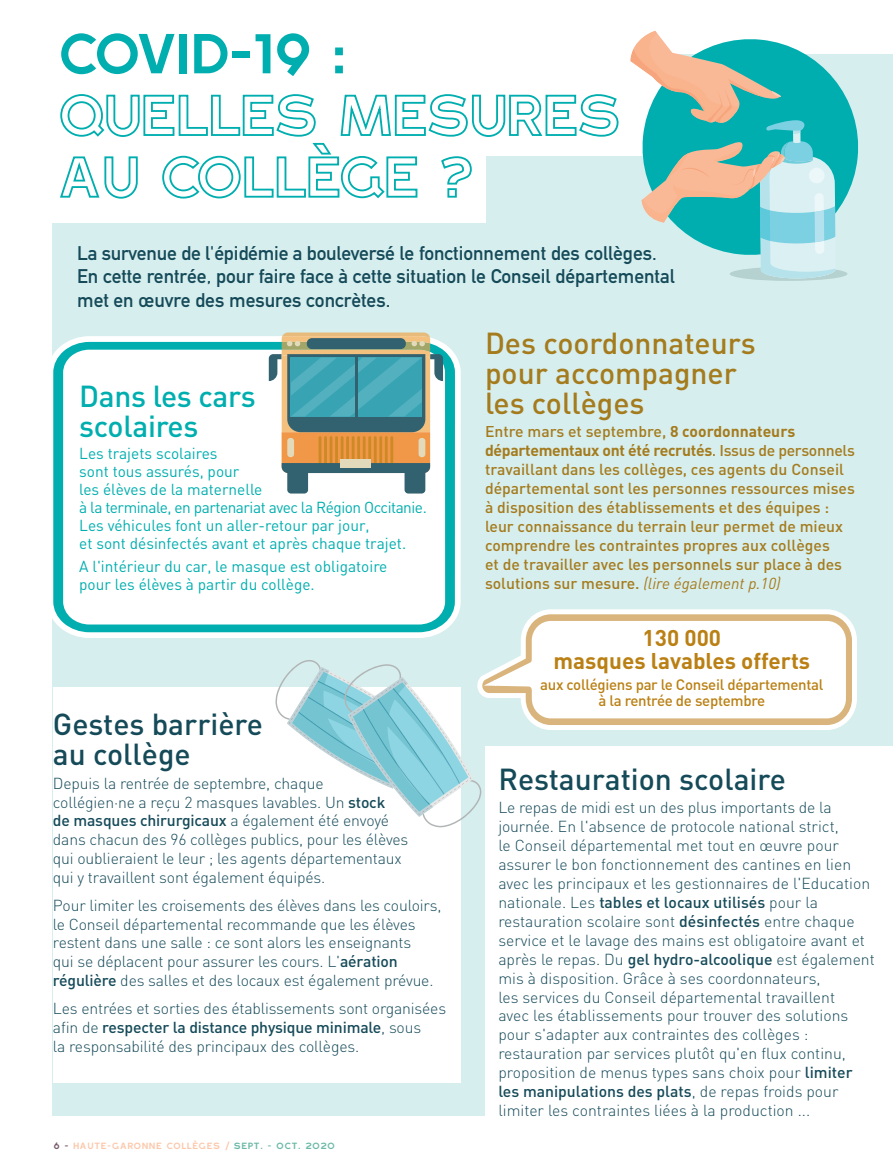
<style>
.page{position:relative;width:893px;height:1170px;background:#fff}
.page>*{position:absolute;margin:0;border:0;box-sizing:border-box;transform-origin:0 0}
.t1{font:56.1px/61.7px "Gross";color:#00aeaf}
.t2{font:500 30px/30px "DIN";color:#154a59}
.t3{font:500 30px/30px "DIN";color:#a47b1d}
.t4{font:500 30px/30px "DIN";letter-spacing:-.01em;color:#00aeaf}
.t5{font:700 22.5px/22.5px "DIN";color:#ba8014;text-align:center}
.t6{font:700 19.5px/23.4px "DIN Alternate";color:#154a59}
.t7{font:300 15.75px/18.9px "DIN";letter-spacing:-.01em;color:#154a59}
.t8{font:500 15.75px/18.9px "DIN";color:#a47b1d}
.t9{font:15.75px/18px "DIN";color:#00aeaf}
.t10{font:500 15px/16.5px "DIN";letter-spacing:-.02em;color:#ba8014;text-align:center}
.t11{font:9px "Gross";letter-spacing:.09em;color:#fcc8ab}
.s1{font-weight:500}
.s2{color:#765866}
.s3{color:#6bb9a7}
.s4{font-weight:700}
.s5{font-weight:400;font-style:italic}
</style>
<div class="page">
<div style="left:53px;top:54px;width:840px;height:1061px;background:#d7eeee"></div>
<div style="left:486px;top:746px;width:407px;height:388px;background:#fff"></div>
<div style="left:29px;top:40px;width:636px;height:116px;background:#fff"></div>
<div style="left:0;top:124px;width:486px;height:98px;background:#fff"></div>
<div style="left:53px;top:687px;width:407px;height:395px;background:#fff"></div>
<svg style="left:52px;top:336px;width:409px;height:302px;background:#e7f7f7"></svg>
<svg style="left:269px;top:332px;width:174px;height:161px;background:#90a89b"></svg>
<hr style="left:355px;top:355px;width:2px;height:61px;background:#32616f">
<div style="left:341px;top:458px;width:30px;height:9px;background:#e2dabb"></div>
<svg style="left:847px;top:99px;width:11px;height:96px"></svg>
<svg style="left:630px;top:31px;width:217px;height:250px"></svg>
<svg style="left:275px;top:619px;width:211px;height:208px"></svg>
<svg style="left:473px;top:609px;width:384px;height:123px;background:#f5f3ed"></svg>
<h1 class="t1" style="left:61px;top:22px;width:564px">COVID-19 :<br>QUELLES MESURES<br>AU COLLÈGE ?</h1>
<p class="t6" style="left:77px;top:240px;width:599px">La survenue de l'épidémie a bouleversé le fonctionnement des collèges.<br>En cette rentrée, pour faire face à cette situation le Conseil départemental met en œuvre des mesures concrètes.</p>
<h2 class="t4" style="left:79px;top:380px;width:178px">Dans les cars scolaires</h2>
<p class="t9" style="left:79px;top:444px;width:349px">Les trajets scolaires<br>sont tous assurés, pour<br>les élèves de la maternelle<br>à la terminale, en partenariat avec la Région Occitanie.<br>Les véhicules font un aller-retour par jour,<br>et sont désinfectés avant et après chaque trajet.</p>
<p class="t9" style="left:79px;top:556px;width:310px">A l'intérieur du car, le masque est obligatoire pour les élèves à partir du collège.</p>
<h2 class="t2" style="left:53px;top:708px;width:212px">Gestes barrière au collège</h2>
<p class="t7" style="left:53px;top:773px;width:357px">Depuis la rentrée de septembre, chaque collégien·ne a reçu 2 masques lavables. Un <span class="s1">stock<br>de masques chirurgicaux</span> a également été envoyé dans chacun des 96 collèges publics, pour les élèves qui oublieraient le leur ; les agents départementaux qui y travaillent sont également équipés.</p>
<p class="t7" style="left:53px;top:895px;width:390px">Pour limiter les croisements des élèves dans les couloirs, le Conseil départemental recommande que les élèves restent dans une salle : ce sont alors les enseignants<br>qui se déplacent pour assurer les cours. L'<span class="s1">aération régulière</span> des salles et des locaux est également prévue.</p>
<p class="t7" style="left:53px;top:998px;width:395px">Les entrées et sorties des établissements sont organisées afin de <span class="s1">respecter la distance physique minimale</span>, sous<br>la responsabilité des principaux des collèges.</p>
<p class="t11" style="left:54px;top:1139px;width:283px"><span class="s2">6 -</span> HAUTE-GARONNE COLLÈGES / <span class="s3">SEPT. - OCT. 2020</span></p>
<h2 class="t3" style="left:485px;top:327px;width:272px">Des coordonnateurs pour accompagner les collèges</h2>
<p class="t8" style="left:485px;top:421px;width:371px">Entre mars et septembre, <span class="s4">8 coordonnateurs départementaux ont été recrutés</span>. Issus de personnels travaillant dans les collèges, ces agents du Conseil départemental sont les personnes ressources mises à disposition des établissements et des équipes : leur connaissance du terrain leur permet de mieux comprendre les contraintes propres aux collèges<br>et de travailler avec les personnels sur place à des solutions sur mesure. <span class="s5">(lire également p.10)</span></p>
<h3 class="t5" style="left:553px;top:625px;width:258px">130 000<br>masques lavables offerts</h3>
<p class="t10" style="left:540px;top:675px;width:285px">aux collégiens par le Conseil départemental à la rentrée de septembre</p>
<h2 class="t2" style="left:498px;top:763px;width:289px">Restauration scolaire</h2>
<p class="t7" style="left:498px;top:798px;width:378px">Le repas de midi est un des plus importants de la journée. En l'absence de protocole national strict,<br>le Conseil départemental met tout en œuvre pour assurer le bon fonctionnement des cantines en lien avec les principaux et les gestionnaires de l'Education nationale. Les <span class="s1">tables et locaux utilisés</span> pour la restauration scolaire sont <span class="s1">désinfectés</span> entre chaque service et le lavage des mains est obligatoire avant et après le repas. Du <span class="s1">gel hydro-alcoolique</span> est également mis à disposition. Grâce à ses coordonnateurs,<br>les services du Conseil départemental travaillent<br>avec les établissements pour trouver des solutions pour s'adapter aux contraintes des collèges : restauration par services plutôt qu'en flux continu, proposition de menus types sans choix pour <span class="s1">limiter les manipulations des plats</span>, de repas froids pour limiter les contraintes liées à la production ...</p>
</div>
